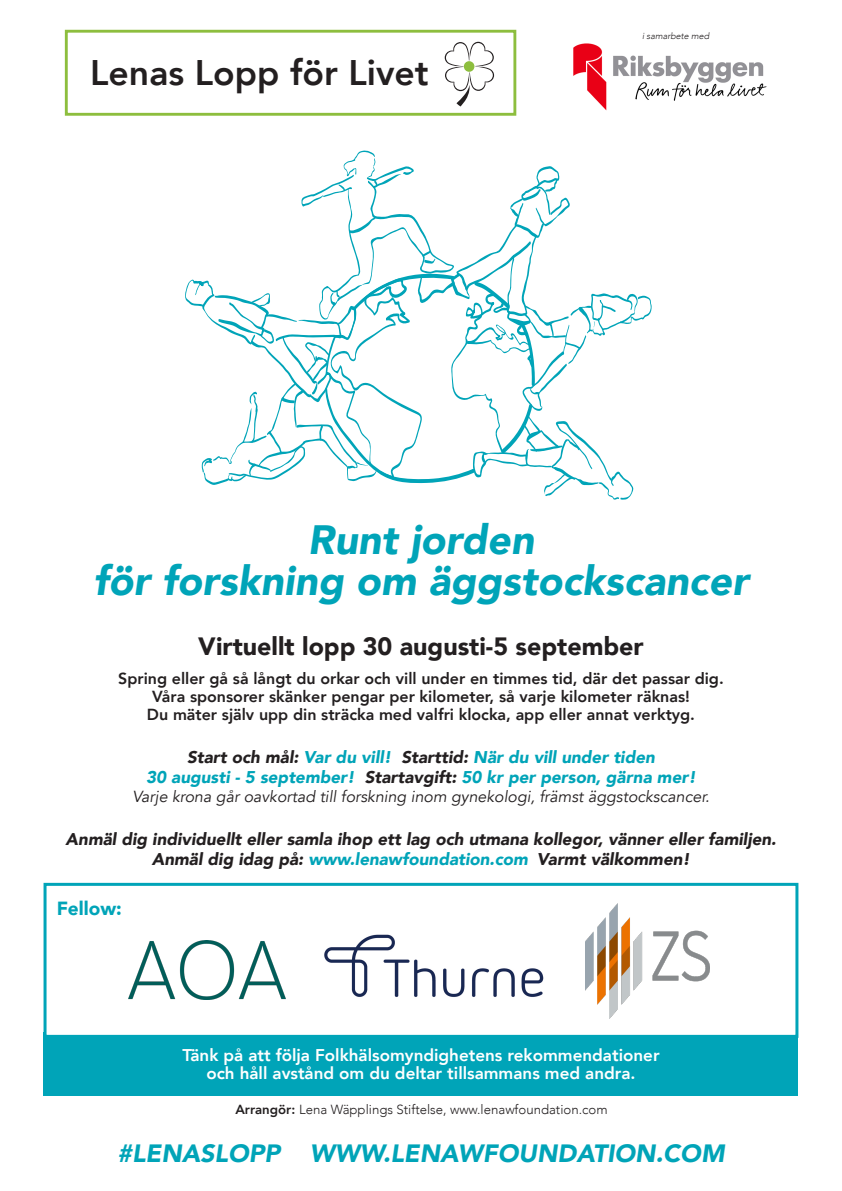
<style>
.page{position:relative;width:842px;height:1191px;background:#fff}
.page>*{position:absolute;margin:0;border:0;box-sizing:border-box;transform-origin:0 0}
.t1{font:italic 900 40.9px "Avenir";color:#00a4b8}
.t2{font:800 35.5px "Avenir";color:#231f20}
.t3{font:900 25px "Avenir";color:#231f20}
.t4{font:italic 900 25px "Avenir";color:#00a4b8}
.t5{font:900 19px "Avenir";color:#00a4b8}
.t6{font:italic 900 17px "Avenir";color:#231f20}
.t7{font:italic 900 17px/20.4px "Avenir";color:#00a4b8;text-align:center}
.t8{font:800 17px/18px "Avenir";color:#fff;text-align:center}
.Styckeformat_1{font:800 16px/18px "Avenir";color:#231f20;text-align:center}
.t9{font:italic 16px "Avenir";color:#231f20}
.t10{font:300 13.2px "Avenir";color:#231f20}
.Styckeformat_1-2{font:italic 300 9px "Avenir";color:#231f20}
.s1{color:#231f20}
.s2{color:#00a4b8}
.s3{font-weight:800}
</style>
<div class="page">
<div style="left:44px;top:1032px;width:754px;height:64px;background:#00a4b8"></div>
<div style="left:44px;top:883px;width:754px;height:154px;background:#fff;border:3px solid #00a4b8"></div>
<img style="left:128px;top:940px;width:158px;height:59px">
<svg style="left:444px;top:42px;width:50px;height:64px"></svg>
<div style="left:65px;top:30px;width:451px;height:86px;border:3px solid #8dbe3e"></div>
<img style="left:573px;top:43px;width:194px;height:68px">
<svg style="left:185px;top:150px;width:467px;height:350px"></svg>
<img style="left:324px;top:934px;width:220px;height:63px">
<img style="left:585px;top:903px;width:125px;height:115px">
<p class="t2" style="left:90px;top:45px;width:340px">Lenas Lopp för Livet</p>
<p class="Styckeformat_1-2" style="left:642px;top:30px;width:69px">i samarbete med</p>
<p class="t1" style="left:308px;top:506px;width:228px">Runt jorden</p>
<p class="t1" style="left:93px;top:547px;width:657px">för forskning om äggstockscancer</p>
<p class="t3" style="left:198px;top:624px;width:447px">Virtuellt lopp 30 augusti-5 september</p>
<p class="Styckeformat_1" style="left:118px;top:669px;width:607px">Spring eller gå så långt du orkar och vill under en timmes tid, där det passar dig.<br>Våra sponsorer skänker pengar per kilometer, så varje kilometer räknas!</p>
<p class="Styckeformat_1" style="left:147px;top:705px;width:549px">Du mäter själv upp din sträcka med valfri klocka, app eller annat verktyg.</p>
<p class="t7" style="left:146px;top:746px;width:551px"><span class="s1">Start och mål:</span> Var du vill! <span class="s1">Starttid:</span> När du vill under tiden<br>30 augusti - 5 september! <span class="s1">Startavgift:</span> 50 kr per person, gärna mer!</p>
<p class="t9" style="left:132px;top:787px;width:579px">Varje krona går oavkortad till forskning inom gynekologi, främst äggstockscancer.</p>
<p class="t6" style="left:66px;top:825px;width:712px">Anmäl dig individuellt eller samla ihop ett lag och utmana kollegor, vänner eller familjen.</p>
<p class="t6" style="left:152px;top:845px;width:540px">Anmäl dig idag på: <span class="s2">www.lenawfoundation.com</span> Varmt välkommen!</p>
<p class="t5" style="left:57px;top:892px;width:67px">Fellow:</p>
<p class="t8" style="left:182px;top:1046px;width:479px">Tänk på att följa Folkhälsomyndighetens rekommendationer och håll avstånd om du deltar tillsammans med andra.</p>
<p class="t10" style="left:235px;top:1101px;width:374px"><span class="s3">Arrangör:</span> Lena Wäpplings Stiftelse, www.lenawfoundation.com</p>
<p class="t4" style="left:117px;top:1132px;width:609px">#LENASLOPP WWW.LENAWFOUNDATION.COM</p>
</div>
